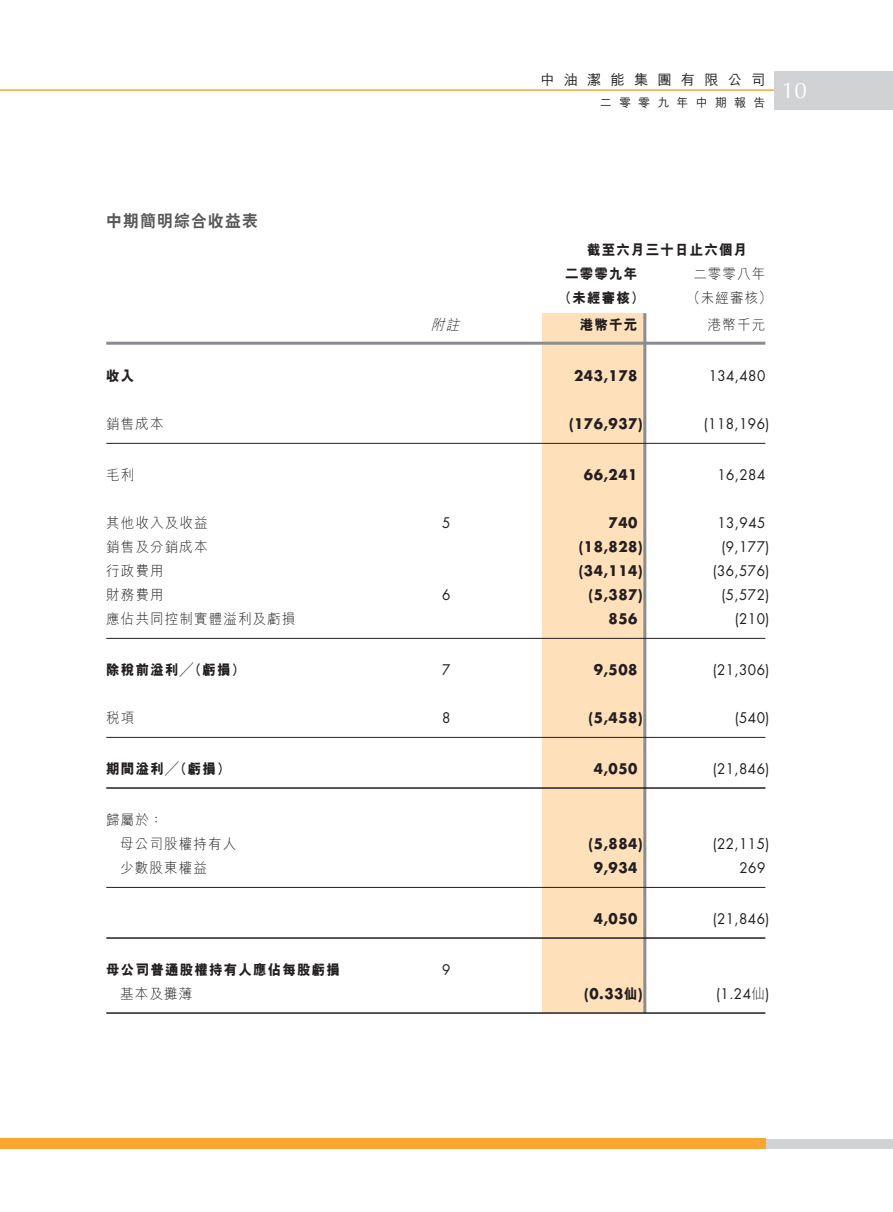
<style>
.page{position:relative;width:893px;height:1212px;background:#fff}
.page>*{position:absolute;margin:0;border:0;box-sizing:border-box;transform-origin:0 0}
.t1{font:22.5px "Optima LT Std";color:#fff}
.t2{font:16.5px "C Hei 2 HK Xbold B5 pc H";letter-spacing:.085em;color:#57585a;scale:.95 1}
.t3{font:14.25px "Futura Std";letter-spacing:.03em;color:#231f20;scale:.95 1}
.t4{font:700 14.25px "Futura Std";letter-spacing:.035em;color:#231f20;scale:.95 1}
.t5{font:14.25px/24px "M Hei HK Light B5 pc H";letter-spacing:.08em;color:#231f20;scale:.95 1}
.t6{font:14.25px/24px "M Hei HK Xbold B5 pc H";letter-spacing:.085em;color:#231f20;scale:.95 1}
.t7{font:14.25px "M Hei HK Medium B5 pc H";letter-spacing:.645em;color:#231f20}
.t8{font:italic 14.25px "M Hei HK Light B5 pc H";color:#231f20;scale:.95 1}
.t9{font:12px "M Hei HK Medium B5 pc H";letter-spacing:.6em;color:#231f20}
.s1{font-family:"M Hei HK Xbold B5 pc H";font-weight:400}
.s2{font-family:"M Hei HK Light B5 pc H"}
</style>
<div class="page">
<div style="left:717px;top:1138px;width:176px;height:10px;background:#d1d2d4"></div>
<hr style="left:0;top:89px;width:774px;height:2px;background:#faa633">
<div style="left:0;top:1138px;width:765px;height:11px;background:#faa633"></div>
<div style="left:774px;top:71px;width:119px;height:38px;background:#d1d2d4"></div>
<div style="left:542px;top:313px;width:102px;height:700px;background:#fee0bb"></div>
<hr style="left:643px;top:313px;width:3px;height:700px;background:#8a8c8f">
<hr style="left:106px;top:342px;width:659px;height:3px;background:#8a8c8f">
<hr style="left:106px;top:443px;width:659px;height:1px;background:#231f20">
<hr style="left:106px;top:638px;width:659px;height:1px;background:#231f20">
<hr style="left:106px;top:737px;width:659px;height:1px;background:#231f20">
<hr style="left:106px;top:787px;width:659px;height:2px;background:#231f20">
<hr style="left:106px;top:887px;width:659px;height:1px;background:#231f20">
<hr style="left:106px;top:937px;width:659px;height:2px;background:#231f20">
<hr style="left:106px;top:1012px;width:659px;height:2px;background:#231f20">
<p class="t7" style="left:540px;top:74px;width:227px">中油潔能集團有限公司</p>
<p class="t9" style="left:600px;top:98px;width:167px">二零零九年中期報告</p>
<h1 class="t1" style="left:782px;top:77px;width:27px">10</h1>
<p class="t2" style="left:106px;top:215px;width:161px">中期簡明綜合收益表</p>
<p class="t6" style="left:565px;top:240px;width:193px;text-indent:22px">截至六月三十日止六個月二零零九年</p>
<p class="t5" style="left:693px;top:264px;width:77px">二零零八年</p>
<p class="t6" style="left:559px;top:288px;width:92px">（未經審核）</p>
<p class="t5" style="left:687px;top:288px;width:91px">（未經審核）</p>
<p class="t8" style="left:431px;top:320px;width:35px">附註</p>
<p class="t6" style="left:580px;top:315px;width:62px">港幣千元</p>
<p class="t5" style="left:708px;top:315px;width:62px">港幣千元</p>
<p class="t6" style="left:106px;top:366px;width:31px">收入</p>
<p class="t4" style="left:574px;top:368px;width:68px">243,178</p>
<p class="t3" style="left:709px;top:368px;width:61px">134,480</p>
<p class="t5" style="left:106px;top:414px;width:62px">銷售成本</p>
<p class="t4" style="left:569px;top:416px;width:79px">(176,937)</p>
<p class="t3" style="left:704px;top:416px;width:70px">(118,196)</p>
<p class="t5" style="left:106px;top:465px;width:31px">毛利</p>
<p class="t4" style="left:584px;top:467px;width:58px">66,241</p>
<p class="t3" style="left:717px;top:467px;width:52px">16,284</p>
<p class="t5" style="left:106px;top:513px;width:108px">其他收入及收益</p>
<p class="t3" style="left:442px;top:515px;width:10px">5</p>
<p class="t4" style="left:609px;top:515px;width:32px">740</p>
<p class="t3" style="left:717px;top:515px;width:52px">13,945</p>
<p class="t5" style="left:106px;top:537px;width:108px">銷售及分銷成本</p>
<p class="t4" style="left:579px;top:539px;width:69px">(18,828)</p>
<p class="t3" style="left:721px;top:539px;width:52px">(9,177)</p>
<p class="t5" style="left:106px;top:561px;width:62px">行政費用</p>
<p class="t4" style="left:579px;top:563px;width:69px">(34,114)</p>
<p class="t3" style="left:713px;top:563px;width:61px">(36,576)</p>
<p class="t5" style="left:106px;top:585px;width:62px">財務費用</p>
<p class="t3" style="left:442px;top:587px;width:10px">6</p>
<p class="t4" style="left:588px;top:587px;width:58px">(5,387)</p>
<p class="t3" style="left:721px;top:587px;width:52px">(5,572)</p>
<p class="t5" style="left:106px;top:609px;width:201px">應佔共同控制實體溢利及虧損</p>
<p class="t4" style="left:609px;top:611px;width:32px">856</p>
<p class="t3" style="left:735px;top:611px;width:38px">(210)</p>
<p class="t6" style="left:106px;top:660px;width:147px">除稅前溢利╱（虧損）</p>
<p class="t3" style="left:442px;top:662px;width:10px">7</p>
<p class="t4" style="left:594px;top:662px;width:47px">9,508</p>
<p class="t3" style="left:713px;top:662px;width:61px">(21,306)</p>
<p class="t5" style="left:106px;top:708px;width:31px">稅項</p>
<p class="t3" style="left:442px;top:710px;width:10px">8</p>
<p class="t4" style="left:588px;top:710px;width:58px">(5,458)</p>
<p class="t3" style="left:735px;top:710px;width:38px">(540)</p>
<p class="t6" style="left:106px;top:759px;width:132px">期間溢利╱（虧損）</p>
<p class="t4" style="left:594px;top:761px;width:47px">4,050</p>
<p class="t3" style="left:713px;top:761px;width:61px">(21,846)</p>
<p class="t5" style="left:120px;top:810px;width:124px;text-indent:-14px">歸屬於：<br>母公司股權持有人</p>
<p class="t4" style="left:588px;top:836px;width:58px">(5,884)</p>
<p class="t3" style="left:713px;top:836px;width:61px">(22,115)</p>
<p class="t5" style="left:120px;top:858px;width:93px">少數股東權益</p>
<p class="t4" style="left:594px;top:860px;width:47px">9,934</p>
<p class="t3" style="left:740px;top:860px;width:29px">269</p>
<p class="t4" style="left:594px;top:911px;width:47px">4,050</p>
<p class="t3" style="left:713px;top:911px;width:61px">(21,846)</p>
<p class="t6" style="left:106px;top:960px;width:248px">母公司普通股權持有人應佔每股虧損</p>
<p class="t3" style="left:442px;top:962px;width:10px">9</p>
<p class="t5" style="left:120px;top:984px;width:77px">基本及攤薄</p>
<p class="t4" style="left:584px;top:986px;width:63px">(0.33<span class="s1">仙</span>)</p>
<p class="t3" style="left:716px;top:986px;width:57px">(1.24<span class="s2">仙</span>)</p>
</div>
